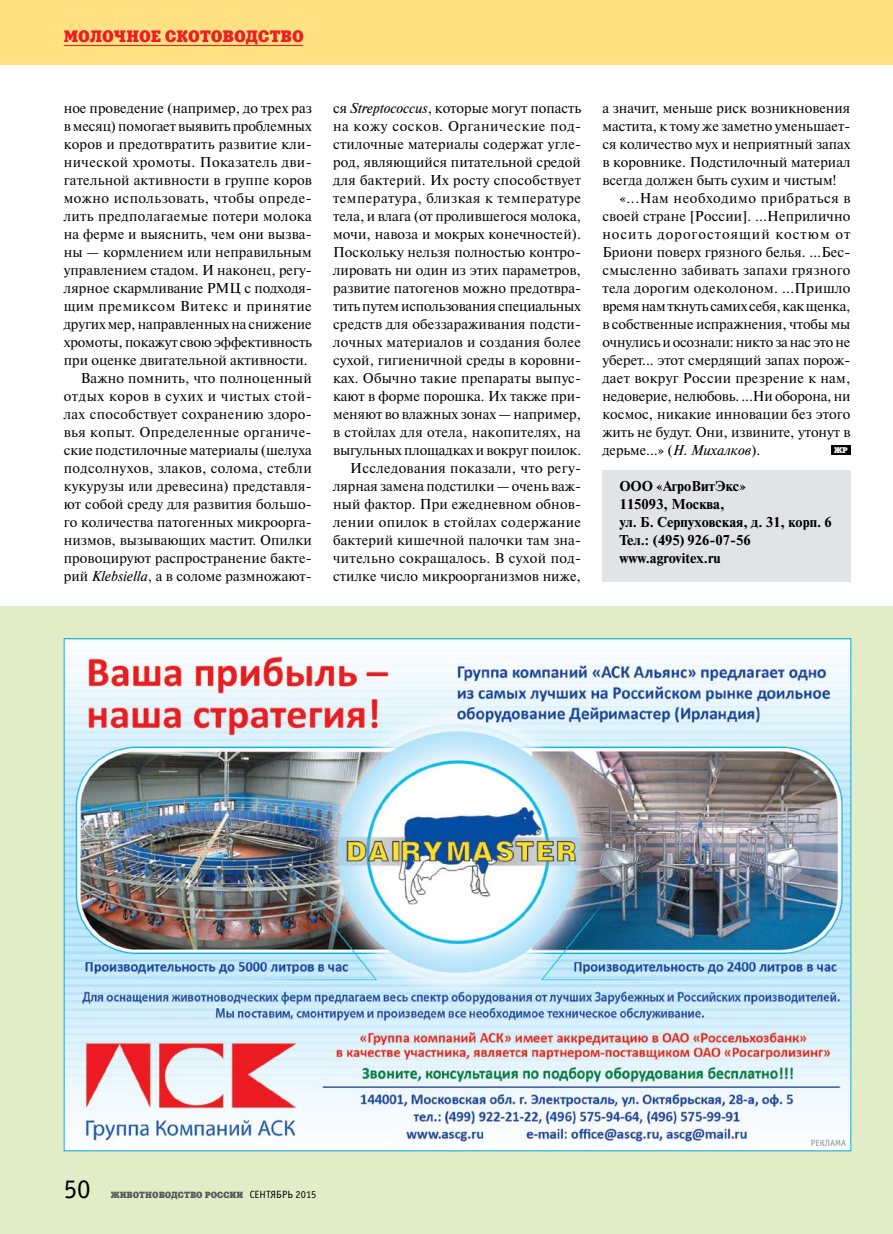
<style>
.page{position:relative;width:893px;height:1234px;background:#fff}
.page>*{position:absolute;margin:0;border:0;box-sizing:border-box;transform-origin:0 0}
.t1{font:27px "Officina Sans C";color:#000}
.t2{font:16.5px "Xenia C";letter-spacing:.01em;color:#ed1d24}
.t3{font:14.25px/18px "Newton C";letter-spacing:.005em;color:#000;text-align:right}
.t4{font:700 14.25px/18px "Newton C";color:#000}
.t5{font:9px "Xenia C";color:#58595b}
.t6{font:9px "Officina Sans C";color:#8a8c8e}
.t7{font:8.25px "Xenia C";color:#fff}
.s1{font-style:italic}
.s2{font-family:"Officina Sans C";font-size:10.5px;color:#000}
</style>
<div class="page">
<div style="left:0;top:0;width:893px;height:65px;background:#ffe182"></div>
<hr style="left:64px;top:45px;width:239px;height:1px;background:#ed1d24">
<div style="left:0;top:606px;width:893px;height:627px;background:#e0edc6"></div>
<div style="left:602px;top:470px;width:248px;height:112px;background:#e2e3e4"></div>
<div style="left:831px;top:445px;width:19px;height:9px;background:#000"></div>
<img style="left:66px;top:640px;width:783px;height:508px">
<p class="t2" style="left:64px;top:26px;width:75px">Молочное</p>
<p class="t2" style="left:165px;top:26px;width:36px">скотоводство</p>
<p class="t3" style="left:64px;top:99px;width:250px">ное проведение (например, до трех раз в месяц) помогает выявить проблемных коров и предотвратить развитие кли&shy;нической хромоты. Показатель дви&shy;гательной активности в группе коров можно использовать, чтобы опреде&shy;лить предполагаемые потери молока на ферме и выяснить, чем они вызва&shy;ны — кормлением или неправильным управлением стадом. И наконец, регу&shy;лярное скармливание РМЦ с подходя&shy;щим премиксом Витекс и принятие других мер, направленных на снижение хромоты, покажут свою эффективность при оценке двигательной активности.<br>Важно помнить, что полноценный отдых коров в сухих и чистых стой&shy;лах способствует сохранению здоро&shy;вья копыт. Определенные органиче&shy;ские подстилочные материалы (шелуха подсолнухов, злаков, солома, стебли кукурузы или древесина) представля&shy;ют собой среду для развития большо&shy;го количества патогенных микроорга&shy;низмов, вызывающих мастит. Опилки провоцируют распространение бакте&shy;рий <span class="s1">Klebsiella</span>, а в соломе размножают-</p>
<p class="t3" style="left:333px;top:99px;width:250px">ся <span class="s1">Streptococcus</span>, которые могут попасть на кожу сосков. Органические под&shy;стилочные материалы содержат угле&shy;род, являющийся питательной средой для бактерий. Их росту способствует температура, близкая к температуре тела, и влага (от пролившегося молока, мочи, навоза и мокрых конечностей).<br>Поскольку нельзя полностью контро&shy;лировать ни один из этих параметров, развитие патогенов можно предотвра&shy;тить путем использования специальных средств для обеззараживания подсти&shy;лочных материалов и создания более сухой, гигиеничной среды в коровни&shy;ках. Обычно такие препараты выпус&shy;кают в форме порошка. Их также при&shy;меняют во влажных зонах — например, в стойлах для отела, накопителях, на выгульных площадках и вокруг поилок.<br>Исследования показали, что регу&shy;лярная замена подстилки — очень важ&shy;ный фактор. При ежедневном обнов&shy;лении опилок в стойлах содержание бактерий кишечной палочки там зна&shy;чительно сокращалось. В сухой под&shy;стилке число микроорганизмов ниже,</p>
<p class="t3" style="left:602px;top:99px;width:250px;text-align:justify">а значит, меньше риск возникновения мастита, к тому же заметно уменьшает&shy;ся количество мух и неприятный запах в коровнике. Подстилочный материал всегда должен быть сухим и чистым!</p>
<p class="t3" style="left:602px;top:189px;width:250px;text-align:justify;text-indent:17px">«...Нам необходимо прибраться в своей стране [России]. ...Неприлично носить дорогостоящий костюм от Бриони поверх грязного белья. …Бес&shy;смысленно забивать запахи грязного тела дорогим одеколоном. ...Пришло время нам ткнуть самих себя, как щенка, в собственные испражнения, чтобы мы очнулись и осознали: никто за нас это не уберет... этот смердящий запах порож&shy;дает вокруг России презрение к нам, недоверие, нелюбовь. ...Ни оборона, ни космос, никакие инновации без этого жить не будут. Они, извините, утонут в дерьме…» (<span class="s1">Н. Михалков</span>).</p>
<p class="t4" style="left:619px;top:476px;width:214px">ООО «АгроВитЭкс»<br>115093, Москва,<br>ул. Б. Серпуховская, д. 31, корп. 6<br>Тел.: (495) 926-07-56 www.agrovitex.ru</p>
<p class="t7" style="left:834px;top:445px;width:15px">ЖР</p>
<h1 class="t1" style="left:64px;top:1174px;width:28px">50</h1>
<p class="t5" style="left:111px;top:1188px;width:207px">ЖИВОТНОВОДСТВО РОССИИ <span class="s2">СЕНТЯБРЬ 2015</span></p>
<p class="t6" style="left:811px;top:1138px;width:37px">РЕКЛАМА</p>
</div>
